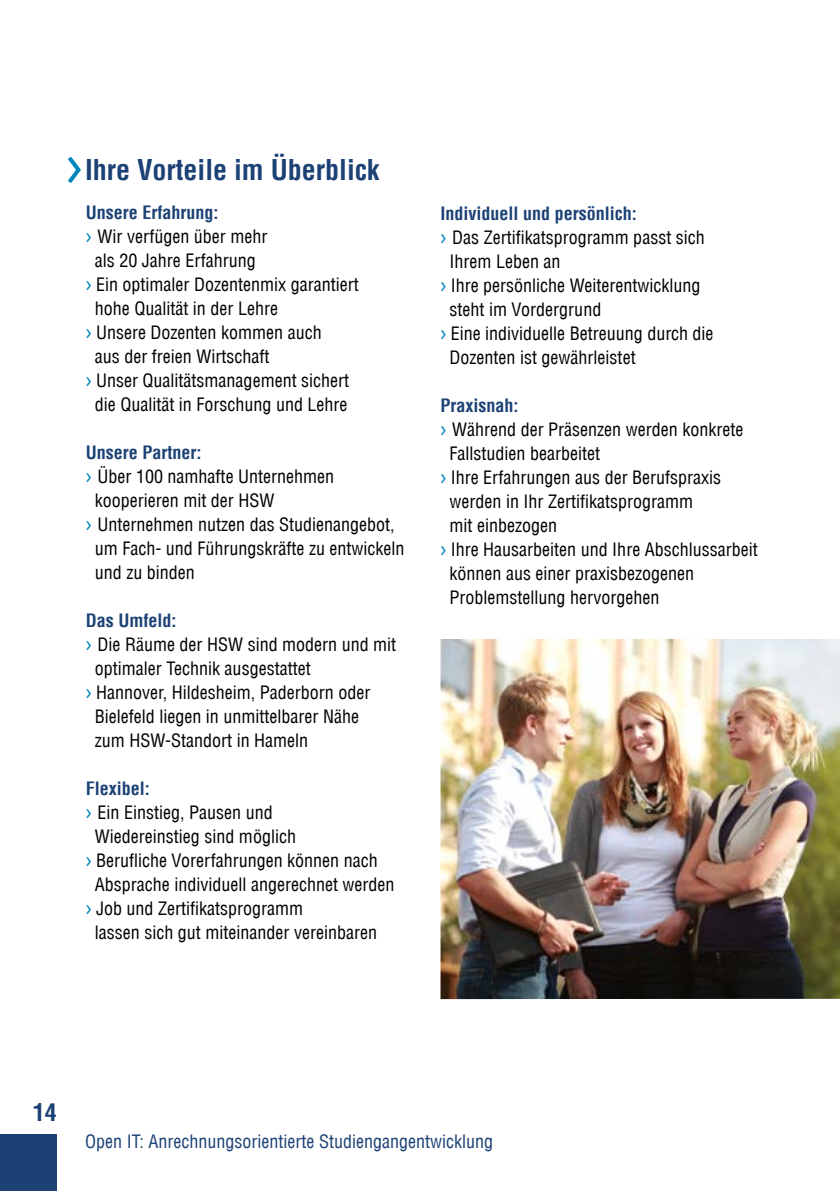
<style>
.page{position:relative;width:840px;height:1191px;background:#fff}
.page>*{position:absolute;margin:0;border:0;box-sizing:border-box;transform-origin:0 0}
.t1{font:51.4px "Meta";color:#0086be}
.t2{font:700 condensed 28px "Helvetica LT";color:#1b4175}
.t3{font:700 condensed 24px "Helvetica LT";color:#1b4175}
.t4{font:condensed 18px "Helvetica LT";color:#000}
.t5{font:700 condensed 18px "Helvetica LT";color:#1b4175}
.t6{font:condensed 18px "Helvetica LT";color:#1b4175}
.s1{font-family:"Meta";font-stretch:normal;color:#0086be}
</style>
<div class="page">
<div style="left:0;top:1134px;width:57px;height:57px;background:#1b4175"></div>
<img style="left:440px;top:639px;width:399px;height:360px">
<h2 class="t2" style="left:85px;top:152px;width:296px">Ihre Vorteile im Überblick</h2>
<h1 class="t1" style="left:66px;top:138px;width:18px">&gt;</h1>
<p class="t5" style="left:86px;top:201px;width:134px">Unsere Erfahrung:</p>
<p class="t4" style="left:86px;top:225px;width:183px"><span class="s1">&gt;</span> Wir verfügen über mehr</p>
<p class="t4" style="left:95px;top:249px;width:162px">als 20 Jahre Erfahrung</p>
<p class="t4" style="left:86px;top:273px;width:274px"><span class="s1">&gt;</span> Ein optimaler Dozentenmix garantiert</p>
<p class="t4" style="left:95px;top:297px;width:184px">hohe Qualität in der Lehre</p>
<p class="t4" style="left:86px;top:321px;width:237px"><span class="s1">&gt;</span> Unsere Dozenten kommen auch</p>
<p class="t4" style="left:95px;top:345px;width:176px">aus der freien Wirtschaft</p>
<p class="t4" style="left:86px;top:369px;width:265px"><span class="s1">&gt;</span> Unser Qualitätsmanagement sichert</p>
<p class="t4" style="left:95px;top:393px;width:254px">die Qualität in Forschung und Lehre</p>
<p class="t5" style="left:86px;top:441px;width:117px">Unsere Partner:</p>
<p class="t4" style="left:86px;top:465px;width:250px"><span class="s1">&gt;</span> Über 100 namhafte Unternehmen</p>
<p class="t4" style="left:95px;top:489px;width:181px">kooperieren mit der HSW</p>
<p class="t4" style="left:86px;top:513px;width:310px"><span class="s1">&gt;</span> Unternehmen nutzen das Studienangebot,</p>
<p class="t4" style="left:95px;top:537px;width:311px">um Fach- und Führungskräfte zu entwickeln</p>
<p class="t4" style="left:95px;top:561px;width:101px">und zu binden</p>
<p class="t5" style="left:86px;top:609px;width:92px">Das Umfeld:</p>
<p class="t4" style="left:86px;top:633px;width:312px"><span class="s1">&gt;</span> Die Räume der HSW sind modern und mit</p>
<p class="t4" style="left:95px;top:657px;width:217px">optimaler Technik ausgestattet</p>
<p class="t4" style="left:86px;top:681px;width:286px"><span class="s1">&gt;</span> Hannover, Hildesheim, Paderborn oder</p>
<p class="t4" style="left:95px;top:705px;width:265px">Bielefeld liegen in unmittelbarer Nähe</p>
<p class="t4" style="left:95px;top:729px;width:215px">zum HSW-Standort in Hameln</p>
<p class="t5" style="left:86px;top:777px;width:66px">Flexibel:</p>
<p class="t4" style="left:86px;top:801px;width:188px"><span class="s1">&gt;</span> Ein Einstieg, Pausen und</p>
<p class="t4" style="left:95px;top:825px;width:202px">Wiedereinstieg sind möglich</p>
<p class="t4" style="left:86px;top:849px;width:293px"><span class="s1">&gt;</span> Berufliche Vorerfahrungen können nach</p>
<p class="t4" style="left:95px;top:873px;width:301px">Absprache individuell angerechnet werden</p>
<p class="t4" style="left:86px;top:897px;width:219px"><span class="s1">&gt;</span> Job und Zertifikatsprogramm</p>
<p class="t4" style="left:95px;top:921px;width:283px">lassen sich gut miteinander vereinbaren</p>
<p class="t5" style="left:440px;top:202px;width:198px">Individuell und persönlich:</p>
<p class="t4" style="left:440px;top:226px;width:266px"><span class="s1">&gt;</span> Das Zertifikatsprogramm passt sich</p>
<p class="t4" style="left:449px;top:250px;width:112px">Ihrem Leben an</p>
<p class="t4" style="left:440px;top:274px;width:261px"><span class="s1">&gt;</span> Ihre persönliche Weiterentwicklung</p>
<p class="t4" style="left:449px;top:298px;width:153px">steht im Vordergrund</p>
<p class="t4" style="left:440px;top:322px;width:274px"><span class="s1">&gt;</span> Eine individuelle Betreuung durch die</p>
<p class="t4" style="left:449px;top:346px;width:187px">Dozenten ist gewährleistet</p>
<p class="t5" style="left:440px;top:394px;width:79px">Praxisnah:</p>
<p class="t4" style="left:440px;top:418px;width:304px"><span class="s1">&gt;</span> Während der Präsenzen werden konkrete</p>
<p class="t4" style="left:449px;top:442px;width:152px">Fallstudien bearbeitet</p>
<p class="t4" style="left:440px;top:466px;width:282px"><span class="s1">&gt;</span> Ihre Erfahrungen aus der Berufspraxis</p>
<p class="t4" style="left:449px;top:490px;width:245px">werden in Ihr Zertifikatsprogramm</p>
<p class="t4" style="left:449px;top:514px;width:109px">mit einbezogen</p>
<p class="t4" style="left:440px;top:538px;width:319px"><span class="s1">&gt;</span> Ihre Hausarbeiten und Ihre Abschlussarbeit</p>
<p class="t4" style="left:449px;top:562px;width:246px">können aus einer praxisbezogenen</p>
<p class="t4" style="left:449px;top:586px;width:211px">Problemstellung hervorgehen</p>
<h3 class="t3" style="left:33px;top:1097px;width:25px">14</h3>
<p class="t6" style="left:85px;top:1130px;width:409px">Open IT: Anrechnungsorientierte Studiengangentwicklung</p>
</div>
